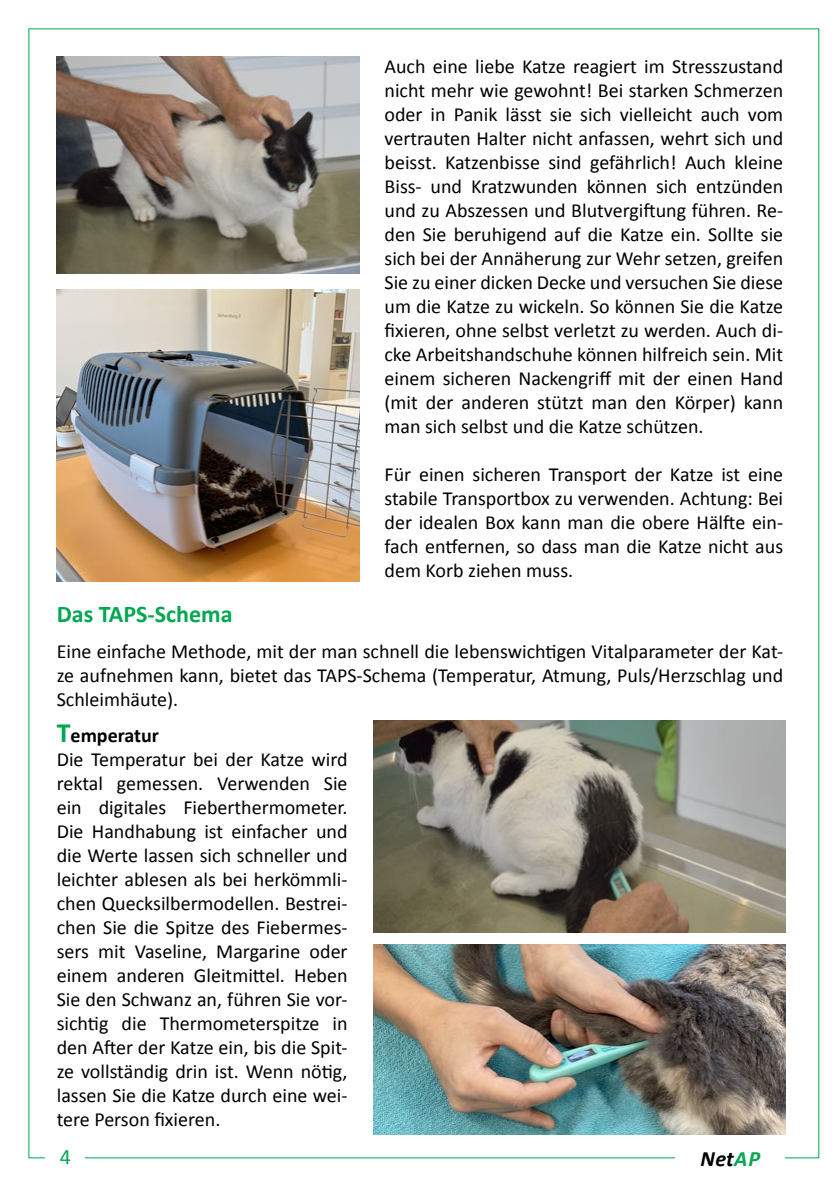
<style>
.page{position:relative;width:840px;height:1191px;background:#fff}
.page>*{position:absolute;margin:0;border:0;box-sizing:border-box;transform-origin:0 0}
.t1{font:700 24px "Calibri";color:#00a850}
.t2{font:italic 700 22px "Calibri";letter-spacing:.02em;color:#000}
.t3{font:22px "Calibri";color:#00a850}
.t4{font:20px/24px "Calibri";color:#000;text-align:justify}
.s1{font-weight:700;font-size:28px;color:#00a850}
.s2{font-weight:700}
.s3{color:#00a850}
</style>
<div class="page">
<img style="left:57px;top:57px;width:302px;height:217px">
<img style="left:57px;top:289px;width:302px;height:292px">
<img style="left:373px;top:721px;width:411px;height:212px">
<img style="left:373px;top:944px;width:411px;height:190px">
<p class="t4" style="left:384px;top:53px;width:400px">Auch eine liebe Katze reagiert im Stresszustand nicht mehr wie gewohnt! Bei starken Schmerzen oder in Panik lässt sie sich vielleicht auch vom vertrauten Halter nicht anfassen, wehrt sich und beisst. Katzenbisse sind gefährlich! Auch kleine Biss- und Kratzwunden können sich entzünden und zu Abszessen und Blutvergiftung führen. Re&shy;den Sie beruhigend auf die Katze ein. Sollte sie sich bei der Annäherung zur Wehr setzen, greifen Sie zu einer dicken Decke und versuchen Sie diese um die Katze zu wickeln. So können Sie die Katze fixieren, ohne selbst verletzt zu werden. Auch di&shy;cke Arbeitshandschuhe können hilfreich sein. Mit einem sicheren Nackengriff mit der einen Hand (mit der anderen stützt man den Körper) kann man sich selbst und die Katze schützen.</p>
<p class="t4" style="left:384px;top:461px;width:400px">Für einen sicheren Transport der Katze ist eine stabile Transportbox zu verwenden. Achtung: Bei der idealen Box kann man die obere Hälfte ein&shy;fach entfernen, so dass man die Katze nicht aus dem Korb ziehen muss.</p>
<p class="t1" style="left:57px;top:599px;width:177px">Das TAPS-Schema</p>
<p class="t4" style="left:57px;top:638px;width:727px">Eine einfache Methode, mit der man schnell die lebenswichtigen Vitalparameter der Kat&shy;ze aufnehmen kann, bietet das TAPS-Schema (Temperatur, Atmung, Puls/Herzschlag und Schleimhäute).</p>
<p class="t4" style="left:57px;top:722px;width:292px;text-align:left"><span class="s1">T</span><span class="s2">emperatur<br></span>Die Temperatur bei der Katze wird rektal gemessen. Verwenden Sie ein digitales Fieberthermometer.<br>Die Handhabung ist einfacher und die Werte lassen sich schneller und leichter ablesen als bei herkömmli&shy;chen Quecksilbermodellen. Bestrei&shy;chen Sie die Spitze des Fiebermes&shy;sers mit Vaseline, Margarine oder einem anderen Gleitmittel. Heben<br>Sie den Schwanz an, führen Sie vor&shy;sichtig die Thermometerspitze in den After der Katze ein, bis die Spit&shy;ze vollständig drin ist. Wenn nötig, lassen Sie die Katze durch eine wei&shy;tere Person fixieren.</p>
<p class="t3" style="left:60px;top:1143px;width:13px">4</p>
<p class="t2" style="left:700px;top:1145px;width:61px">Net<span class="s3">AP</span></p>
</div>
